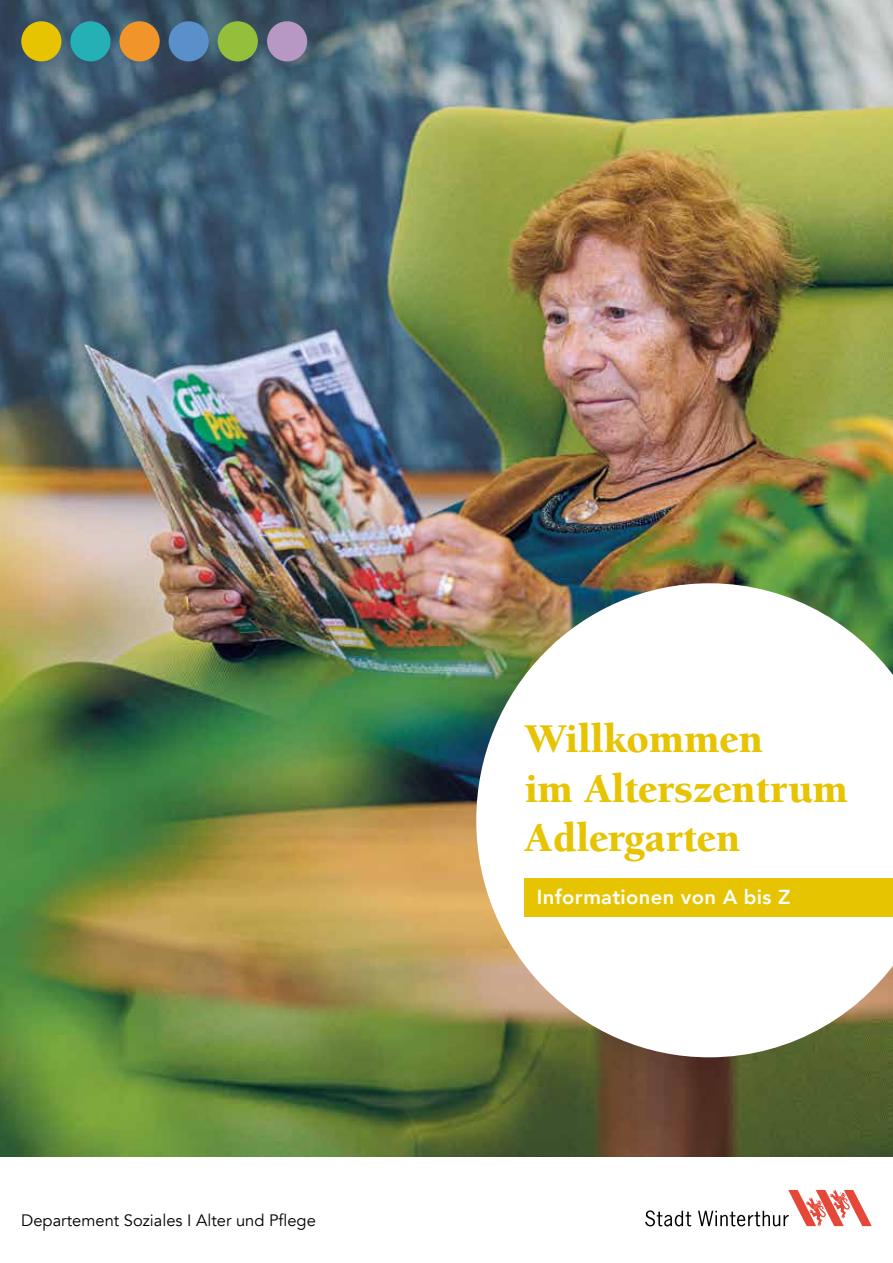
<style>
.page{position:relative;width:893px;height:1263px;background:#fff}
.page>*{position:absolute;margin:0;border:0;box-sizing:border-box;transform-origin:0 0}
.t1{font:900 42px/49.5px "Berkeley Pro";color:#e7c401}
.t2{font:800 20.25px "Avenir";letter-spacing:.015em;color:#fff}
.t3{font:16.5px "Avenir";color:#000}
</style>
<div class="page">
<img style="left:0;top:0;width:893px;height:1157px">
<svg style="left:476px;top:583px;width:417px;height:474px"></svg>
<div style="left:524px;top:878px;width:369px;height:38px;background:#e7c401"></div>
<div style="left:21px;top:21px;width:40px;height:40px;background:#e7c401;border-radius:50%"></div>
<div style="left:70px;top:21px;width:41px;height:40px;background:#24b0b5;border-radius:50%"></div>
<div style="left:119px;top:21px;width:41px;height:40px;background:#f1952a;border-radius:50%"></div>
<div style="left:169px;top:21px;width:40px;height:40px;background:#5a90c9;border-radius:50%"></div>
<div style="left:218px;top:21px;width:40px;height:40px;background:#94bf3b;border-radius:50%"></div>
<div style="left:267px;top:21px;width:40px;height:40px;background:#b798c4;border-radius:50%"></div>
<svg style="left:645px;top:1190px;width:227px;height:36px"></svg>
<p class="t3" style="left:21px;top:1211px;width:296px">Departement Soziales I Alter und Pflege</p>
<p class="t1" style="left:525px;top:715px;width:324px">Willkommen<br>im Alterszentrum<br>Adlergarten</p>
<p class="t2" style="left:537px;top:881px;width:255px">Informationen von A bis Z</p>
</div>
